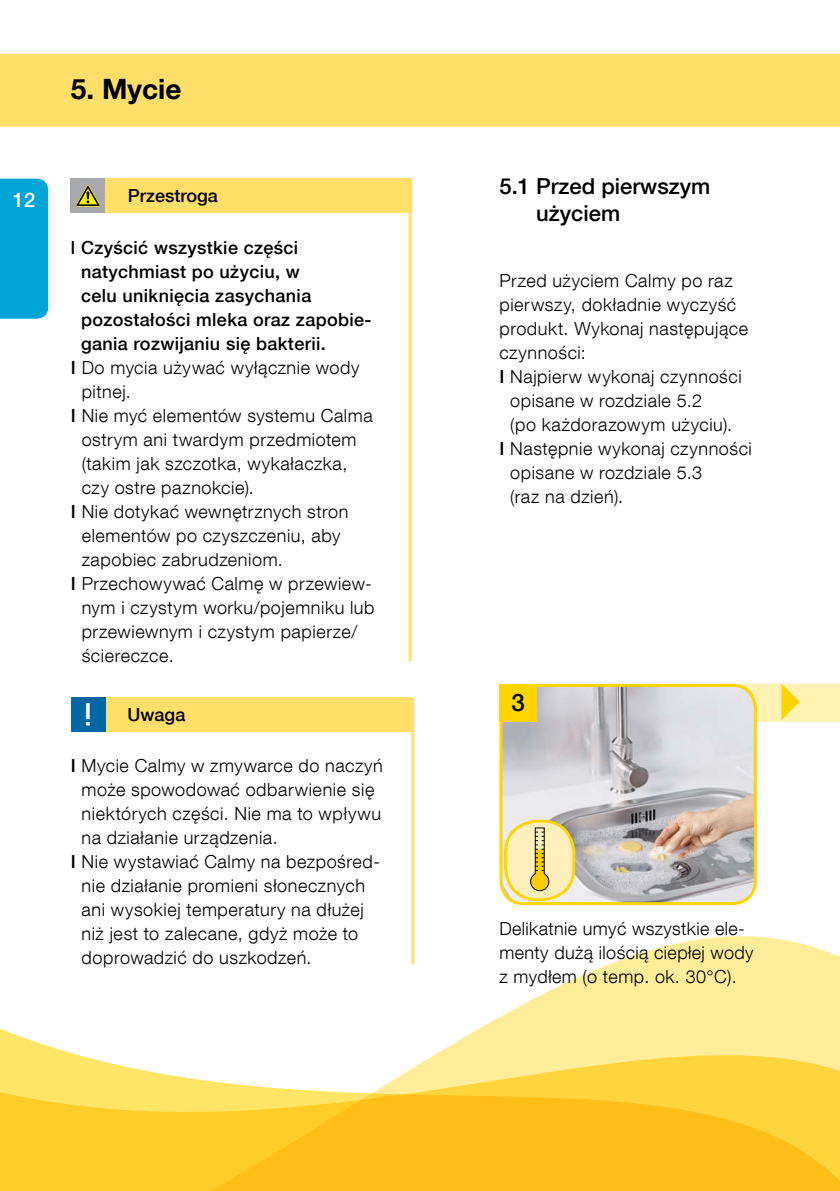
<style>
.page{position:relative;width:840px;height:1191px;background:#fff}
.page>*{position:absolute;margin:0;border:0;box-sizing:border-box;transform-origin:0 0}
.t1{font:500 31.2px "Helvetica Neue LT Com";color:#fff}
.t2{font:700 28px "Helvetica Neue LT Com";color:#000}
.t3{font:500 24px "Helvetica Neue LT Com";color:#000}
.t4{font:500 22px/26.4px "Helvetica Neue LT Com";color:#000}
.t5{font:500 20px "Helvetica Neue LT Com";color:#fff}
.t6{font:300 18px/24px "Helvetica Neue LT Com";letter-spacing:.03em;color:#000}
.t7{font:500 18px "Helvetica Neue LT Com";letter-spacing:.02em;color:#000}
.t8{font:500 18px "Helvetica Neue LT Com";color:#000}
.s1{font-weight:500}
</style>
<div class="page">
<svg style="left:0;top:942px;width:839px;height:249px"></svg>
<div style="left:0;top:54px;width:839px;height:73px;background:#ffdf6a"></div>
<div style="left:71px;top:179px;width:340px;height:34px;background:#ffdf6a"></div>
<div style="left:71px;top:697px;width:340px;height:34px;background:#ffdf6a"></div>
<hr style="left:408px;top:179px;width:3px;height:482px;background:#ffdf6a">
<hr style="left:411px;top:697px;width:3px;height:267px;background:#ffdf6a">
<div style="left:71px;top:697px;width:34px;height:34px;background:#0067a4"></div>
<svg style="left:614px;top:683px;width:225px;height:39px;background:#ffefa3"></svg>
<img style="left:503px;top:685px;width:251px;height:218px">
<div style="left:499px;top:684px;width:257px;height:221px;border:3px solid #ffd400;border-radius:23px"></div>
<div style="left:499px;top:684px;width:38px;height:37px;background:#ffd400"></div>
<div style="left:505px;top:821px;width:68px;height:78px;background:#ffefbd;border-radius:32px"></div>
<div style="left:503px;top:819px;width:72px;height:82px;border:3px solid #ffd400;border-radius:32px"></div>
<svg style="left:530px;top:827px;width:19px;height:64px"></svg>
<div style="left:71px;top:179px;width:34px;height:34px;background:#a7a9ac"></div>
<svg style="left:76px;top:185px;width:24px;height:22px"></svg>
<div style="left:0;top:179px;width:48px;height:140px;background:#00a5d6"></div>
<p class="t5" style="left:13px;top:188px;width:24px">12</p>
<h2 class="t2" style="left:71px;top:72px;width:112px">5. Mycie</h2>
<p class="t8" style="left:128px;top:185px;width:92px">Przestroga</p>
<p class="t7" style="left:71px;top:237px;width:229px">l Czyścić wszystkie części</p>
<p class="t7" style="left:81px;top:261px;width:220px">natychmiast po użyciu, w</p>
<p class="t7" style="left:81px;top:285px;width:232px">celu uniknięcia zasychania</p>
<p class="t7" style="left:81px;top:309px;width:292px">pozostałości mleka oraz zapobie-</p>
<p class="t7" style="left:81px;top:332px;width:246px">gania rozwijaniu się bakterii.</p>
<p class="t6" style="left:71px;top:355px;width:290px"><span class="s1">I</span> Do mycia używać wyłącznie wody</p>
<p class="t6" style="left:82px;top:379px;width:51px">pitnej.</p>
<p class="t6" style="left:71px;top:403px;width:303px"><span class="s1">I</span> Nie myć elementów systemu Calma</p>
<p class="t6" style="left:82px;top:427px;width:276px">ostrym ani twardym przedmiotem</p>
<p class="t6" style="left:82px;top:451px;width:267px">(takim jak szczotka, wykałaczka,</p>
<p class="t6" style="left:82px;top:475px;width:174px">czy ostre paznokcie).</p>
<p class="t6" style="left:71px;top:499px;width:279px"><span class="s1">I</span> Nie dotykać wewnętrznych stron</p>
<p class="t6" style="left:82px;top:523px;width:260px">elementów po czyszczeniu, aby</p>
<p class="t6" style="left:82px;top:547px;width:203px">zapobiec zabrudzeniom.</p>
<p class="t6" style="left:71px;top:571px;width:302px"><span class="s1">I</span> Przechowywać Calmę w przewiew-</p>
<p class="t6" style="left:82px;top:595px;width:294px">nym i czystym worku/pojemniku lub</p>
<p class="t6" style="left:82px;top:619px;width:277px">przewiewnym i czystym papierze/</p>
<p class="t6" style="left:82px;top:643px;width:93px">ściereczce.</p>
<h1 class="t1" style="left:92px;top:733px;width:9px;rotate:-180deg">i</h1>
<p class="t7" style="left:127px;top:704px;width:59px">Uwaga</p>
<p class="t6" style="left:71px;top:752px;width:313px"><span class="s1">I</span> Mycie Calmy w zmywarce do naczyń</p>
<p class="t6" style="left:81px;top:776px;width:294px">może spowodować odbarwienie się</p>
<p class="t6" style="left:81px;top:800px;width:301px">niektórych części. Nie ma to wpływu</p>
<p class="t6" style="left:81px;top:824px;width:198px">na działanie urządzenia.</p>
<p class="t6" style="left:71px;top:848px;width:310px"><span class="s1">I</span> Nie wystawiać Calmy na bezpośred-</p>
<p class="t6" style="left:81px;top:872px;width:285px">nie działanie promieni słonecznych</p>
<p class="t6" style="left:81px;top:896px;width:283px">ani wysokiej temperatury na dłużej</p>
<p class="t6" style="left:81px;top:920px;width:278px">niż jest to zalecane, gdyż może to</p>
<p class="t6" style="left:81px;top:944px;width:231px">doprowadzić do uszkodzeń.</p>
<p class="t4" style="left:536px;top:173px;width:176px;text-indent:-37px">5.1 Przed pierwszym użyciem</p>
<p class="t6" style="left:499px;top:268px;width:235px">Przed użyciem Calmy po raz</p>
<p class="t6" style="left:499px;top:292px;width:238px">pierwszy, dokładnie wyczyść</p>
<p class="t6" style="left:499px;top:316px;width:250px">produkt. Wykonaj następujące</p>
<p class="t6" style="left:499px;top:340px;width:88px">czynności:</p>
<p class="t6" style="left:499px;top:364px;width:244px"><span class="s1">I</span> Najpierw wykonaj czynności</p>
<p class="t6" style="left:510px;top:388px;width:193px">opisane w rozdziale 5.2</p>
<p class="t6" style="left:510px;top:412px;width:223px">(po każdorazowym użyciu).</p>
<p class="t6" style="left:499px;top:436px;width:254px"><span class="s1">I</span> Następnie wykonaj czynności</p>
<p class="t6" style="left:510px;top:460px;width:193px">opisane w rozdziale 5.3</p>
<p class="t6" style="left:510px;top:484px;width:114px">(raz na dzień).</p>
<h3 class="t3" style="left:511px;top:688px;width:15px">3</h3>
<p class="t6" style="left:499px;top:916px;width:255px">Delikatnie umyć wszystkie ele&shy;menty dużą ilością ciepłej wody z mydłem (o temp. ok. 30°C).</p>
</div>
